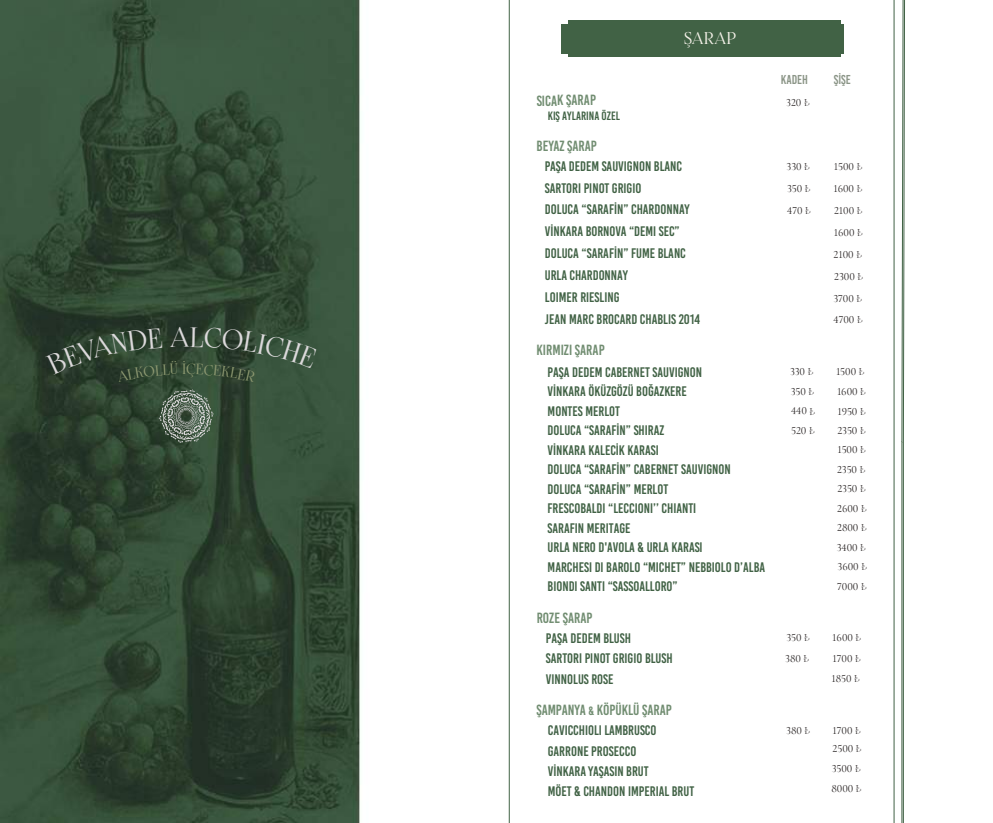
<style>
.page{position:relative;width:993px;height:823px;background:#fff}
.page>*{position:absolute;margin:0;border:0;box-sizing:border-box;transform-origin:0 0}
.t1{font:20px "Fogtwo No 5";letter-spacing:.005em;color:#f6f3ea}
.t2{font:17.4px "Fogtwo No 5";color:#8f9a72}
.t3{font:14.7px "Bebas Kai";color:#718d71}
.t4{font:13.8px "Bebas Kai";color:#416245}
.t5{font:13.8px "Bebas Kai";color:#426247}
.t6{font:12.8px "Bebas Kai";color:#8b9587}
.t7{font:12px "Bebas Kai";color:#416245}
.t8{font:11px "Cormorant Infant";color:#241f1f}
.s1{font-size:12px}
</style>
<div class="page">
<img style="left:0;top:0;width:895px;height:822px">
<svg style="left:901px;top:0;width:4px;height:822px"></svg>
<svg style="left:508px;top:0;width:386px;height:822px"></svg>
<svg style="left:158px;top:389px;width:56px;height:54px;background:#5e7060"></svg>
<svg style="left:46px;top:326px;width:272px;height:56px;background:#2f4531"></svg>
<p class="t2" style="left:182px;top:360px;width:6px">İ</p>
<p class="t3" style="left:536px;top:92px;width:61px">SICAK ŞARAP</p>
<p class="t7" style="left:547px;top:109px;width:74px">KIŞ AYLARINA ÖZEL</p>
<h1 class="t1" style="left:684px;top:29px;width:53px">ŞARAP</h1>
<p class="t6" style="left:780px;top:73px;width:29px">KADEH</p>
<p class="t6" style="left:833px;top:73px;width:18px">ŞİŞE</p>
<p class="t8" style="left:786px;top:95px;width:25px">320 ₺</p>
<p class="t3" style="left:536px;top:138px;width:62px">BEYAZ ŞARAP</p>
<p class="t4" style="left:544px;top:158px;width:139px">PAŞA DEDEM SAUVIGNON BLANC</p>
<p class="t8" style="left:786px;top:160px;width:25px">330 ₺</p>
<p class="t8" style="left:833px;top:160px;width:30px">1500 ₺</p>
<p class="t4" style="left:544px;top:180px;width:98px">SARTORI PINOT GRIGIO</p>
<p class="t8" style="left:786px;top:182px;width:25px">350 ₺</p>
<p class="t8" style="left:833px;top:182px;width:30px">1600 ₺</p>
<p class="t4" style="left:544px;top:202px;width:146px">DOLUCA “SARAFİN” CHARDONNAY</p>
<p class="t8" style="left:787px;top:204px;width:25px">470 ₺</p>
<p class="t8" style="left:833px;top:204px;width:30px">2100 ₺</p>
<p class="t4" style="left:544px;top:224px;width:136px">VİNKARA BORNOVA “DEMI SEC”</p>
<p class="t8" style="left:833px;top:226px;width:30px">1600 ₺</p>
<p class="t4" style="left:544px;top:246px;width:142px">DOLUCA “SARAFİN” FUME BLANC</p>
<p class="t8" style="left:833px;top:247px;width:30px">2100 ₺</p>
<p class="t4" style="left:544px;top:289px;width:76px">LOIMER RIESLING</p>
<p class="t8" style="left:833px;top:291px;width:30px">3700 ₺</p>
<p class="t4" style="left:544px;top:311px;width:157px">JEAN MARC BROCARD CHABLIS 2014</p>
<p class="t8" style="left:833px;top:313px;width:31px">4700 ₺</p>
<p class="t4" style="left:544px;top:268px;width:85px">URLA CHARDONNAY</p>
<p class="t8" style="left:833px;top:269px;width:30px">2300 ₺</p>
<p class="t3" style="left:536px;top:342px;width:70px">KIRMIZI ŞARAP</p>
<p class="t4" style="left:547px;top:364px;width:156px">PAŞA DEDEM CABERNET SAUVIGNON</p>
<p class="t8" style="left:789px;top:365px;width:25px">330 ₺</p>
<p class="t8" style="left:835px;top:365px;width:30px">1500 ₺</p>
<p class="t4" style="left:547px;top:384px;width:141px">VİNKARA ÖKÜZGÖZÜ BOĞAZKERE</p>
<p class="t8" style="left:790px;top:384px;width:25px">350 ₺</p>
<p class="t8" style="left:836px;top:384px;width:30px">1600 ₺</p>
<p class="t4" style="left:547px;top:403px;width:74px">MONTES MERLOT</p>
<p class="t8" style="left:791px;top:404px;width:26px;rotate:1deg">440 ₺</p>
<p class="t8" style="left:837px;top:404px;width:30px">1950 ₺</p>
<p class="t4" style="left:547px;top:423px;width:118px">DOLUCA “SARAFİN” SHIRAZ</p>
<p class="t8" style="left:791px;top:423px;width:25px;rotate:1deg">520 ₺</p>
<p class="t8" style="left:837px;top:423px;width:30px">2350 ₺</p>
<p class="t4" style="left:547px;top:442px;width:113px">VİNKARA KALECİK KARASI</p>
<p class="t8" style="left:837px;top:443px;width:30px">1500 ₺</p>
<p class="t4" style="left:547px;top:462px;width:185px">DOLUCA “SARAFİN” CABERNET SAUVIGNON</p>
<p class="t8" style="left:836px;top:462px;width:30px">2350 ₺</p>
<p class="t4" style="left:547px;top:481px;width:122px">DOLUCA “SARAFİN” MERLOT</p>
<p class="t8" style="left:837px;top:482px;width:30px">2350 ₺</p>
<p class="t4" style="left:547px;top:501px;width:150px">FRESCOBALDI “LECCIONI’’ CHIANTI</p>
<p class="t8" style="left:836px;top:501px;width:31px">2600 ₺</p>
<p class="t4" style="left:547px;top:520px;width:84px">SARAFIN MERITAGE</p>
<p class="t8" style="left:836px;top:521px;width:31px">2800 ₺</p>
<p class="t4" style="left:547px;top:540px;width:156px">URLA NERO D'AVOLA &amp; URLA KARASI</p>
<p class="t8" style="left:836px;top:540px;width:31px">3400 ₺</p>
<p class="t4" style="left:547px;top:578px;width:131px">BIONDI SANTI “SASSOALLORO”</p>
<p class="t8" style="left:836px;top:579px;width:31px">7000 ₺</p>
<p class="t4" style="left:547px;top:559px;width:219px">MARCHESI DI BAROLO “MICHET” NEBBIOLO D’ALBA</p>
<p class="t8" style="left:837px;top:559px;width:31px">3600 ₺</p>
<p class="t3" style="left:536px;top:609px;width:57px">ROZE ŞARAP</p>
<p class="t4" style="left:545px;top:650px;width:128px">SARTORI PINOT GRIGIO BLUSH</p>
<p class="t8" style="left:785px;top:651px;width:25px">380 ₺</p>
<p class="t8" style="left:832px;top:651px;width:30px">1700 ₺</p>
<p class="t4" style="left:545px;top:671px;width:69px">VINNOLUS ROSE</p>
<p class="t8" style="left:831px;top:672px;width:30px">1850 ₺</p>
<p class="t4" style="left:545px;top:630px;width:87px">PAŞA DEDEM BLUSH</p>
<p class="t8" style="left:786px;top:630px;width:25px">350 ₺</p>
<p class="t8" style="left:832px;top:630px;width:30px">1600 ₺</p>
<p class="t3" style="left:536px;top:702px;width:137px">ŞAMPANYA <span class="s1">&amp;</span> KÖPÜKLÜ ŞARAP</p>
<p class="t4" style="left:547px;top:742px;width:90px">GARRONE PROSECCO</p>
<p class="t8" style="left:832px;top:740px;width:31px">2500 ₺</p>
<p class="t4" style="left:547px;top:763px;width:102px">VİNKARA YAŞASIN BRUT</p>
<p class="t8" style="left:831px;top:761px;width:30px">3500 ₺</p>
<p class="t4" style="left:547px;top:783px;width:148px">MÖET &amp; CHANDON IMPERIAL BRUT</p>
<p class="t8" style="left:831px;top:781px;width:32px">8000 ₺</p>
<p class="t5" style="left:547px;top:722px;width:110px">CAVICCHIOLI LAMBRUSCO</p>
<p class="t8" style="left:786px;top:723px;width:25px">380 ₺</p>
<p class="t8" style="left:832px;top:723px;width:30px">1700 ₺</p>
</div>
